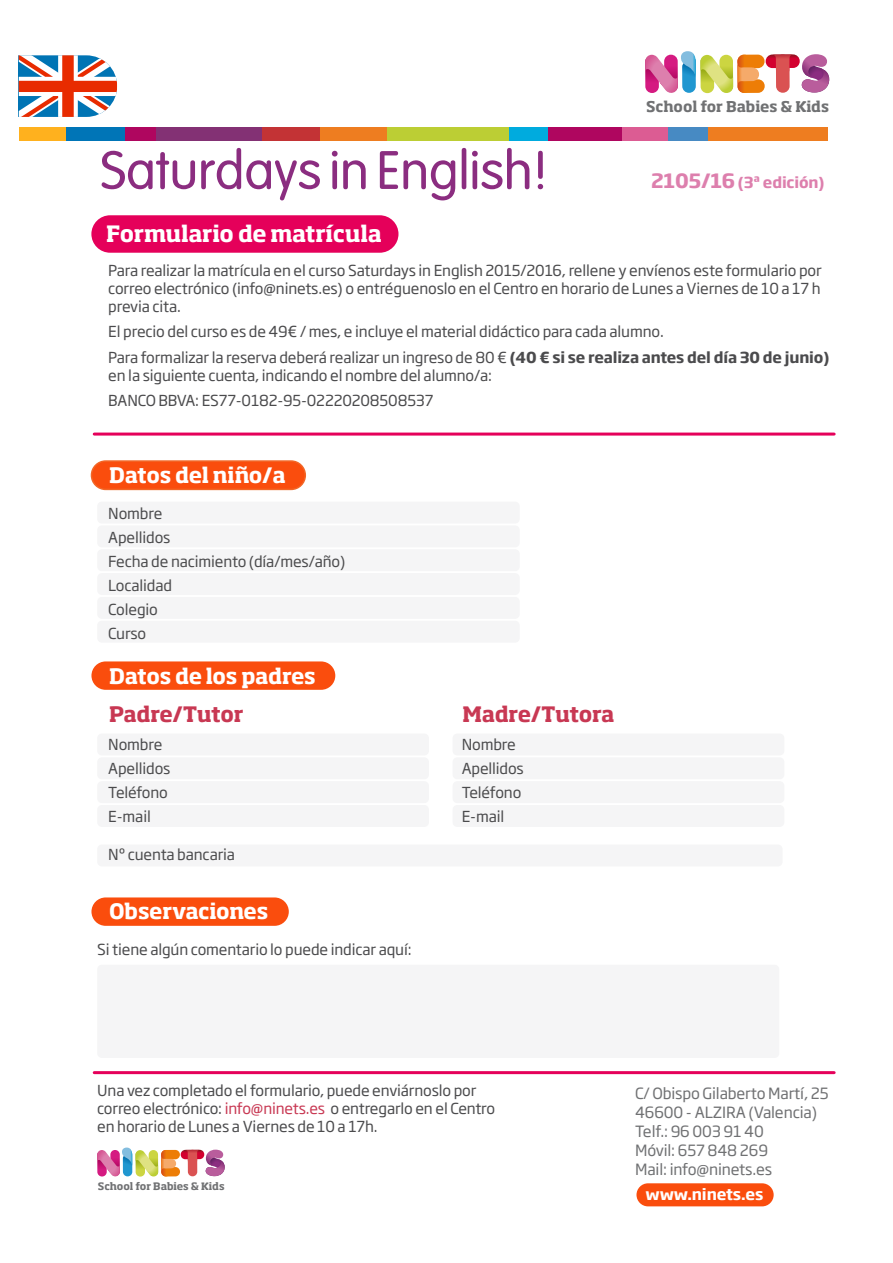
<style>
.page{position:relative;width:893px;height:1263px;background:#fff}
.page>*{position:absolute;margin:0;border:0;box-sizing:border-box;transform-origin:0 0}
.t1{font:300 53.25px "VAG Rounded";color:#8b2d80}
.t2{font:700 22.2px "Soho Std";letter-spacing:-.015em;color:#fff}
.t3{font:700 21px "Soho Std";letter-spacing:-.015em;color:#fff}
.t4{font:700 21px "Soho Std";letter-spacing:-.025em;color:#c83853}
.t5{font:15.3px/19.2px "Soho Gothic Pro";letter-spacing:-.01em;color:#707173}
.t6{font:700 15.3px "Soho Gothic Pro";letter-spacing:-.01em;color:#fff}
.t7{font:15px/24px "Soho Gothic Pro";letter-spacing:-.01em;color:#4b4b4d}
.t8{font:700 15px "Soho Gothic Pro";letter-spacing:-.01em;color:#dd7fad}
.t9{font:700 14.55px "Soho Std";letter-spacing:-.005em;color:#707173}
.t10{font:700 10.05px "Soho Std";letter-spacing:-.005em;color:#707173}
.s1{font-size:19.5px}
.s2{font-weight:700}
.s3{color:#c83853}
</style>
<div class="page">
<div style="left:91px;top:215px;width:307px;height:38px;background:#e5005a;border-radius:19px"></div>
<div style="left:91px;top:461px;width:214px;height:28px;background:#fa4d0d;border-radius:14px"></div>
<div style="left:91px;top:460px;width:215px;height:30px;border:2px solid #f26626;border-radius:14px"></div>
<div style="left:97px;top:502px;width:423px;height:21px;background:#f5f5f6;border-radius:5px"></div>
<div style="left:97px;top:525px;width:423px;height:22px;background:#f5f5f6;border-radius:5px"></div>
<div style="left:97px;top:549px;width:423px;height:22px;background:#f5f5f6;border-radius:5px"></div>
<div style="left:97px;top:573px;width:423px;height:22px;background:#f5f5f6;border-radius:5px"></div>
<div style="left:97px;top:597px;width:423px;height:22px;background:#f5f5f6;border-radius:5px"></div>
<div style="left:97px;top:621px;width:423px;height:22px;background:#f5f5f6;border-radius:5px"></div>
<div style="left:91px;top:897px;width:198px;height:29px;background:#fa4d0d;border-radius:14px"></div>
<div style="left:97px;top:965px;width:682px;height:93px;background:#f5f5f6;border-radius:5px"></div>
<div style="left:91px;top:661px;width:244px;height:29px;background:#fa4d0d;border-radius:14px"></div>
<div style="left:97px;top:733px;width:332px;height:22px;background:#f5f5f6;border-radius:5px"></div>
<div style="left:97px;top:757px;width:332px;height:22px;background:#f5f5f6;border-radius:5px"></div>
<div style="left:97px;top:781px;width:332px;height:22px;background:#f5f5f6;border-radius:5px"></div>
<div style="left:97px;top:805px;width:332px;height:22px;background:#f5f5f6;border-radius:5px"></div>
<div style="left:453px;top:733px;width:331px;height:22px;background:#f5f5f6;border-radius:5px"></div>
<div style="left:453px;top:757px;width:331px;height:22px;background:#f5f5f6;border-radius:5px"></div>
<div style="left:453px;top:781px;width:331px;height:22px;background:#f5f5f6;border-radius:5px"></div>
<div style="left:453px;top:805px;width:331px;height:22px;background:#f5f5f6;border-radius:5px"></div>
<div style="left:97px;top:844px;width:686px;height:22px;background:#f5f5f6;border-radius:5px"></div>
<div style="left:737px;top:55px;width:28px;height:13px;background:#ed7d06;border-radius:7px"></div>
<div style="left:737px;top:79px;width:28px;height:14px;background:#ed7d06;border-radius:7px"></div>
<div style="left:737px;top:68px;width:22px;height:13px;background:#f5aa6a;border-radius:7px"></div>
<svg style="left:645px;top:51px;width:110px;height:43px"></svg>
<svg style="left:766px;top:54px;width:63px;height:39px"></svg>
<div style="left:161px;top:1150px;width:19px;height:9px;background:#ed7d06;border-radius:5px"></div>
<div style="left:161px;top:1167px;width:19px;height:9px;background:#ed7d06;border-radius:5px"></div>
<div style="left:161px;top:1159px;width:15px;height:9px;background:#f5aa6a;border-radius:5px"></div>
<svg style="left:97px;top:1147px;width:76px;height:30px"></svg>
<svg style="left:181px;top:1150px;width:44px;height:26px"></svg>
<div style="left:622px;top:127px;width:46px;height:14px;background:#dc5c93"></div>
<div style="left:668px;top:127px;width:41px;height:14px;background:#478ac3"></div>
<div style="left:709px;top:127px;width:119px;height:14px;background:#ee7d20"></div>
<div style="left:156px;top:127px;width:106px;height:14px;background:#833174"></div>
<div style="left:262px;top:127px;width:59px;height:14px;background:#c33335"></div>
<div style="left:547px;top:127px;width:75px;height:14px;background:#af065f"></div>
<div style="left:321px;top:127px;width:67px;height:14px;background:#ee7d20"></div>
<div style="left:509px;top:127px;width:38px;height:14px;background:#00abde"></div>
<div style="left:388px;top:127px;width:121px;height:14px;background:#bcce34"></div>
<div style="left:125px;top:127px;width:31px;height:14px;background:#af065f"></div>
<div style="left:66px;top:127px;width:59px;height:14px;background:#0075b7"></div>
<div style="left:20px;top:127px;width:46px;height:14px;background:#ffb11e"></div>
<hr style="left:94px;top:433px;width:740px;height:3px;background:#e5005a">
<div style="left:636px;top:1183px;width:138px;height:23px;background:#fa4d0d;border-radius:12px"></div>
<svg style="left:19px;top:55px;width:98px;height:62px"></svg>
<hr style="left:94px;top:1071px;width:740px;height:3px;background:#e5005a">
<h1 class="t1" style="left:100px;top:140px;width:449px">Saturdays in English!</h1>
<h2 class="t2" style="left:106px;top:219px;width:277px">Formulario de matrícula</h2>
<p class="t9" style="left:646px;top:97px;width:184px">School for Babies &amp; Kids</p>
<p class="t8" style="left:651px;top:170px;width:175px"><span class="s1">2105/16</span> (3ª edición)</p>
<p class="t7" style="left:108px;top:260px;width:715px;line-height:18px;text-align:justify">Para realizar la matrícula en el curso Saturdays in English 2015/2016, rellene y envíenos este formulario por correo electrónico (info@ninets.es) o entréguenoslo en el Centro en horario de Lunes a Viernes de 10 a 17 h previa cita.</p>
<p class="t7" style="left:108px;top:318px;width:723px;line-height:25.5px">El precio del curso es de 49€ / mes, e incluye el material didáctico para cada alumno.<br>Para formalizar la reserva deberá realizar un ingreso de 80 € <span class="s2">(40 € si se realiza antes del día 30 de junio)</span></p>
<p class="t7" style="left:108px;top:362px;width:385px;line-height:25.5px">en la siguiente cuenta, indicando el nombre del alumno/a:<br>BANCO BBVA: ES77-0182-95-02220208508537</p>
<h3 class="t3" style="left:109px;top:461px;width:178px">Datos del niño/a</h3>
<p class="t7" style="left:108px;top:500px;width:239px">Nombre<br>Apellidos<br>Fecha de nacimiento (día/mes/año)<br>Localidad<br>Colegio<br>Curso</p>
<h3 class="t3" style="left:109px;top:663px;width:208px">Datos de los padres</h3>
<h3 class="t4" style="left:109px;top:701px;width:136px">Padre/Tutor</h3>
<p class="t7" style="left:108px;top:731px;width:64px">Nombre<br>Apellidos<br>Teléfono<br>E-mail</p>
<p class="t7" style="left:108px;top:842px;width:128px">Nº cuenta bancaria</p>
<h3 class="t3" style="left:109px;top:897px;width:161px">Observaciones</h3>
<p class="t7" style="left:97px;top:937px;width:316px">Si tiene algún comentario lo puede indicar aquí:</p>
<h3 class="t4" style="left:463px;top:701px;width:153px">Madre/Tutora</h3>
<p class="t7" style="left:462px;top:731px;width:64px">Nombre<br>Apellidos<br>Teléfono<br>E-mail</p>
<p class="t7" style="left:97px;top:1080px;width:400px;line-height:18px">Una vez completado el formulario, puede enviárnoslo por correo electrónico: <span class="s3">info@ninets.es</span> o entregarlo en el Centro en horario de Lunes a Viernes de 10 a 17h.</p>
<p class="t10" style="left:98px;top:1179px;width:128px">School for Babies &amp; Kids</p>
<p class="t5" style="left:635px;top:1083px;width:195px">C/ Obispo Gilaberto Martí, 25<br>46600 - ALZIRA (Valencia)<br>Telf.: 96 003 91 40<br>Móvil: 657 848 269<br>Mail: info@ninets.es</p>
<p class="t6" style="left:646px;top:1182px;width:119px">www.ninets.es</p>
</div>
